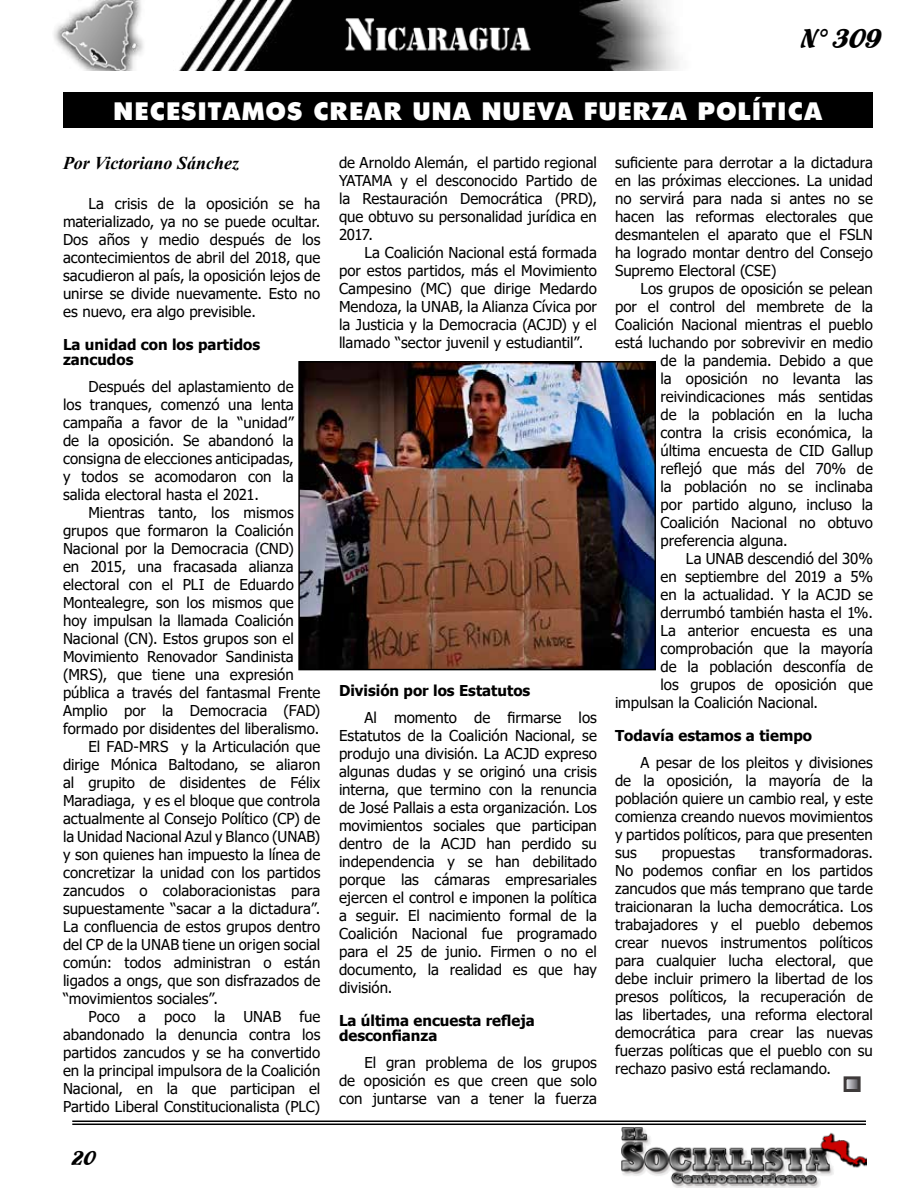
<style>
.page{position:relative;width:918px;height:1188px;background:#fff}
.page>*{position:absolute;margin:0;border:0;box-sizing:border-box;transform-origin:0 0}
.t1{font:28.5px "Flamenco D";color:#000}
.t2{font:27px "Tw Cen MT Ult Bd";color:#fff}
.t3{font:21px "Flamenco D";color:#000}
.t4{font:italic 700 18px "Times New Roman";color:#000}
.t5{font:15px/18px "Tahoma";color:#000;text-align:justify}
.t6{font:700 15px/15px "Tahoma";color:#000}
</style>
<div class="page">
<hr style="left:72px;top:1121px;width:794px;height:1px;background:#000">
<hr style="left:72px;top:1124px;width:794px;height:1px;background:#000">
<img style="left:621px;top:1127px;width:245px;height:61px">
<img style="left:54px;top:0;width:625px;height:70px">
<svg style="left:848px;top:1080px;width:9px;height:8px"></svg>
<div style="left:844px;top:1076px;width:17px;height:16px;border:3px solid #3e3a3a"></div>
<div style="left:63px;top:92px;width:810px;height:36px;background:#000"></div>
<img style="left:301px;top:364px;width:352px;height:303px">
<div style="left:298px;top:361px;width:358px;height:309px;border:2px solid #000"></div>
<h1 class="t1" style="left:802px;top:21px;width:81px">N° 309</h1>
<h2 class="t2" style="left:113px;top:95px;width:712px">NECESITAMOS CREAR UNA NUEVA FUERZA POLÍTICA</h2>
<p class="t5" style="left:339px;top:154px;width:260px">de Arnoldo Alemán, el partido regional YATAMA y el desconocido Partido de la Restauración Democrática (PRD), que obtuvo su personalidad jurídica en 2017.</p>
<p class="t5" style="left:339px;top:244px;width:260px;text-indent:26px">La Coalición Nacional está formada por estos partidos, más el Movimiento Campesino (MC) que dirige Medardo Mendoza, la UNAB, la Alianza Cívica por la Justicia y la Democracia (ACJD) y el llamado “sector juvenil y estudiantil”.</p>
<p class="t5" style="left:615px;top:154px;width:260px">suficiente para derrotar a la dictadura en las próximas elecciones. La unidad no servirá para nada si antes no se hacen las reformas electorales que desmantelen el aparato que el FSLN ha logrado montar dentro del Consejo Supremo Electoral (CSE)</p>
<p class="t5" style="left:640px;top:280px;width:234px">Los grupos de oposición se pelean</p>
<p class="t5" style="left:615px;top:298px;width:259px">por el control del membrete de la</p>
<p class="t5" style="left:615px;top:316px;width:259px">Coalición Nacional mientras el pueblo</p>
<p class="t5" style="left:615px;top:334px;width:260px">está luchando por sobrevivir en medio</p>
<p class="t5" style="left:660px;top:352px;width:214px">de la pandemia. Debido a que</p>
<p class="t5" style="left:660px;top:370px;width:214px">la oposición no levanta las</p>
<p class="t5" style="left:660px;top:388px;width:214px">reivindicaciones más sentidas</p>
<p class="t5" style="left:660px;top:406px;width:214px">de la población en la lucha</p>
<p class="t5" style="left:660px;top:424px;width:214px">contra la crisis económica, la</p>
<p class="t5" style="left:660px;top:442px;width:214px">última encuesta de CID Gallup</p>
<p class="t5" style="left:660px;top:460px;width:214px">reflejó que más del 70% de</p>
<p class="t5" style="left:660px;top:478px;width:214px">la población no se inclinaba</p>
<p class="t5" style="left:660px;top:496px;width:214px">por partido alguno, incluso la</p>
<p class="t5" style="left:660px;top:514px;width:214px">Coalición Nacional no obtuvo</p>
<p class="t5" style="left:660px;top:532px;width:129px">preferencia alguna.</p>
<p class="t5" style="left:686px;top:550px;width:189px">La UNAB descendió del 30%</p>
<p class="t5" style="left:660px;top:568px;width:214px">en septiembre del 2019 a 5%</p>
<p class="t5" style="left:660px;top:586px;width:214px">en la actualidad. Y la ACJD se</p>
<p class="t5" style="left:660px;top:604px;width:214px">derrumbó también hasta el 1%.</p>
<p class="t5" style="left:660px;top:622px;width:214px">La anterior encuesta es una</p>
<p class="t5" style="left:660px;top:640px;width:214px">comprobación que la mayoría</p>
<p class="t5" style="left:660px;top:658px;width:214px">de la población desconfía de</p>
<p class="t5" style="left:660px;top:676px;width:214px">los grupos de oposición que</p>
<p class="t5" style="left:615px;top:694px;width:205px">impulsan la Coalición Nacional.</p>
<p class="t6" style="left:615px;top:729px;width:199px">Todavía estamos a tiempo</p>
<p class="t5" style="left:615px;top:754px;width:260px;text-indent:26px">A pesar de los pleitos y divisiones de la oposición, la mayoría de la población quiere un cambio real, y este comienza creando nuevos movimientos y partidos políticos, para que presenten sus</p>
<p class="t4" style="left:63px;top:150px;width:178px">Por Victoriano Sánchez</p>
<p class="t5" style="left:63px;top:196px;width:259px;text-indent:26px">La crisis de la oposición se ha materializado, ya no se puede ocultar.<br>Dos años y medio después de los acontecimientos de abril del 2018, que sacudieron al país, la oposición lejos de unirse se divide nuevamente. Esto no es nuevo, era algo previsible.</p>
<p class="t6" style="left:63px;top:338px;width:199px">La unidad con los partidos zancudos</p>
<p class="t5" style="left:63px;top:379px;width:232px;text-indent:26px">Después del aplastamiento de los tranques, comenzó una lenta campaña a favor de la “unidad” de la oposición. Se abandonó la consigna de elecciones anticipadas, y todos se acomodaron con la salida electoral hasta el 2021.</p>
<p class="t5" style="left:88px;top:505px;width:207px">Mientras tanto, los mismos</p>
<p class="t5" style="left:63px;top:523px;width:232px">grupos que formaron la Coalición</p>
<p class="t5" style="left:63px;top:541px;width:232px">Nacional por la Democracia (CND)</p>
<p class="t5" style="left:63px;top:559px;width:232px">en 2015, una fracasada alianza</p>
<p class="t5" style="left:63px;top:577px;width:232px">electoral con el PLI de Eduardo</p>
<p class="t5" style="left:63px;top:595px;width:232px">Montealegre, son los mismos que</p>
<p class="t5" style="left:63px;top:613px;width:232px">hoy impulsan la llamada Coalición</p>
<p class="t5" style="left:63px;top:631px;width:232px">Nacional (CN). Estos grupos son el</p>
<p class="t5" style="left:63px;top:649px;width:232px">Movimiento Renovador Sandinista</p>
<p class="t5" style="left:63px;top:667px;width:232px">(MRS), que tiene una expresión</p>
<p class="t5" style="left:63px;top:685px;width:259px">pública a través del fantasmal Frente</p>
<p class="t5" style="left:63px;top:703px;width:259px">Amplio por la Democracia (FAD)</p>
<p class="t5" style="left:63px;top:721px;width:258px">formado por disidentes del liberalismo.</p>
<p class="t5" style="left:88px;top:739px;width:233px">El FAD-MRS y la Articulación que</p>
<p class="t5" style="left:63px;top:757px;width:259px">dirige Mónica Baltodano, se aliaron</p>
<p class="t5" style="left:63px;top:775px;width:259px">al grupito de disidentes de Félix</p>
<p class="t5" style="left:63px;top:793px;width:259px">Maradiaga, y es el bloque que controla</p>
<p class="t5" style="left:63px;top:811px;width:259px">actualmente al Consejo Político (CP) de</p>
<p class="t5" style="left:63px;top:829px;width:259px">la Unidad Nacional Azul y Blanco (UNAB)</p>
<p class="t5" style="left:63px;top:847px;width:259px">y son quienes han impuesto la línea de</p>
<p class="t5" style="left:63px;top:865px;width:259px">concretizar la unidad con los partidos</p>
<p class="t5" style="left:63px;top:883px;width:259px">zancudos o colaboracionistas para</p>
<p class="t5" style="left:63px;top:901px;width:259px">supuestamente “sacar a la dictadura”.</p>
<p class="t5" style="left:63px;top:919px;width:259px">La confluencia de estos grupos dentro</p>
<p class="t5" style="left:63px;top:937px;width:259px">del CP de la UNAB tiene un origen social</p>
<p class="t5" style="left:63px;top:955px;width:259px">común: todos administran o están</p>
<p class="t5" style="left:63px;top:973px;width:259px">ligados a ongs, que son disfrazados de</p>
<p class="t5" style="left:63px;top:991px;width:157px">“movimientos sociales”.</p>
<p class="t5" style="left:88px;top:1009px;width:233px">Poco a poco la UNAB fue</p>
<p class="t5" style="left:63px;top:1027px;width:259px">abandonado la denuncia contra los</p>
<p class="t5" style="left:63px;top:1045px;width:259px">partidos zancudos y se ha convertido</p>
<p class="t5" style="left:63px;top:1063px;width:259px">en la principal impulsora de la Coalición</p>
<p class="t5" style="left:63px;top:1081px;width:259px">Nacional, en la que participan el</p>
<p class="t5" style="left:63px;top:1099px;width:259px">Partido Liberal Constitucionalista (PLC)</p>
<p class="t6" style="left:339px;top:684px;width:193px">División por los Estatutos</p>
<p class="t5" style="left:339px;top:709px;width:260px;text-indent:26px">Al momento de firmarse los Estatutos de la Coalición Nacional, se produjo una división. La ACJD expreso algunas dudas y se originó una crisis interna, que termino con la renuncia de José Pallais a esta organización. Los movimientos sociales que participan dentro de la ACJD han perdido su independencia y se han debilitado porque las cámaras empresariales ejercen el control e imponen la política a seguir. El nacimiento formal de la Coalición Nacional fue programado para el 25 de junio. Firmen o no el documento, la realidad es que hay división.</p>
<p class="t6" style="left:339px;top:1014px;width:197px">La última encuesta refleja desconfianza</p>
<p class="t5" style="left:339px;top:1054px;width:260px;text-indent:26px">El gran problema de los grupos de oposición es que creen que solo con juntarse van a tener la fuerza</p>
<p class="t5" style="left:615px;top:844px;width:260px;text-indent:145px">transformadoras.<br>No podemos confiar en los partidos zancudos que más temprano que tarde traicionaran la lucha democrática. Los trabajadores y el pueblo debemos crear nuevos instrumentos políticos para cualquier lucha electoral, que debe incluir primero la libertad de los presos políticos, la recuperación de las libertades, una reforma electoral democrática para crear las nuevas fuerzas políticas que el pueblo con su rechazo pasivo está reclamando.</p>
<p class="t5" style="left:662px;top:844px;width:75px">propuestas</p>
<h3 class="t3" style="left:72px;top:1146px;width:25px">20</h3>
</div>
